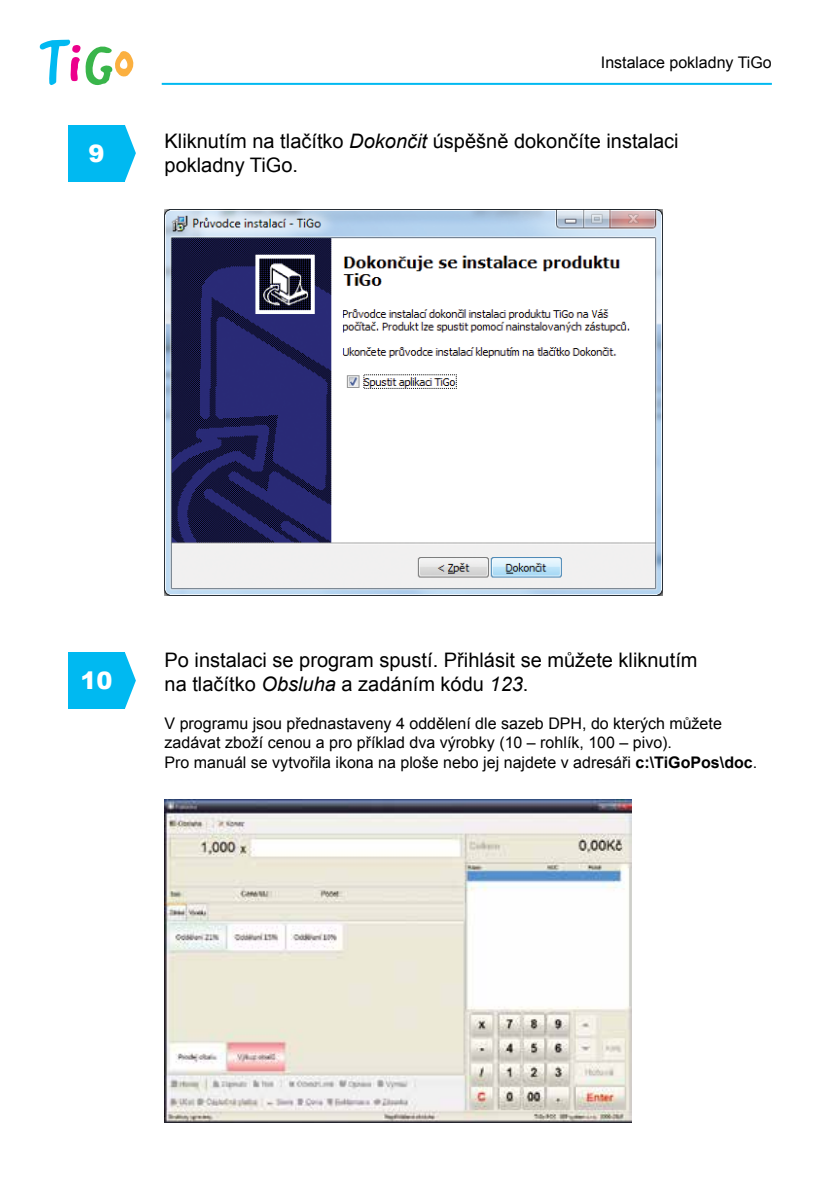
<style>
.page{position:relative;width:840px;height:1191px;background:#fff}
.page>*{position:absolute;margin:0;border:0;box-sizing:border-box;transform-origin:0 0}
.t1{font:900 24px "Arial";color:#fff}
.t2{font:20px/24px "Arial";color:#000}
.t3{font:16px/19.2px "Arial";color:#000}
.s1{font-style:italic}
.s2{font-weight:700}
</style>
<div class="page">
<svg style="left:39px;top:39px;width:95px;height:47px"></svg>
<hr style="left:162px;top:83px;width:609px;height:2px;background:#00b9f1">
<div style="left:68px;top:125px;width:57px;height:56px;background:#00b9f1"></div>
<svg style="left:125px;top:125px;width:11px;height:56px"></svg>
<div style="left:68px;top:652px;width:57px;height:57px;background:#00b9f1"></div>
<svg style="left:125px;top:653px;width:11px;height:56px"></svg>
<img style="left:164px;top:210px;width:497px;height:385px">
<img style="left:164px;top:799px;width:467px;height:324px">
<h1 class="t1" style="left:88px;top:136px;width:18px">9</h1>
<p class="t3" style="left:600px;top:53px;width:172px">Instalace pokladny TiGo</p>
<p class="t2" style="left:164px;top:130px;width:515px">Kliknutím na tlačítko <span class="s1">Dokončit</span> úspěšně dokončíte instalaci pokladny TiGo.</p>
<h1 class="t1" style="left:80px;top:663px;width:34px">10</h1>
<p class="t2" style="left:164px;top:648px;width:534px">Po instalaci se program spustí. Přihlásit se můžete kliknutím na tlačítko <span class="s1">Obsluha</span> a zadáním kódu <span class="s1">123</span>.</p>
<p class="t3" style="left:164px;top:714px;width:594px">V programu jsou přednastaveny 4 oddělení dle sazeb DPH, do kterých můžete zadávat zboží cenou a pro příklad dva výrobky (10 – rohlík, 100 – pivo).<br>Pro manuál se vytvořila ikona na ploše nebo jej najdete v adresáři <span class="s2">c:\TiGoPos\doc</span>.</p>
</div>
